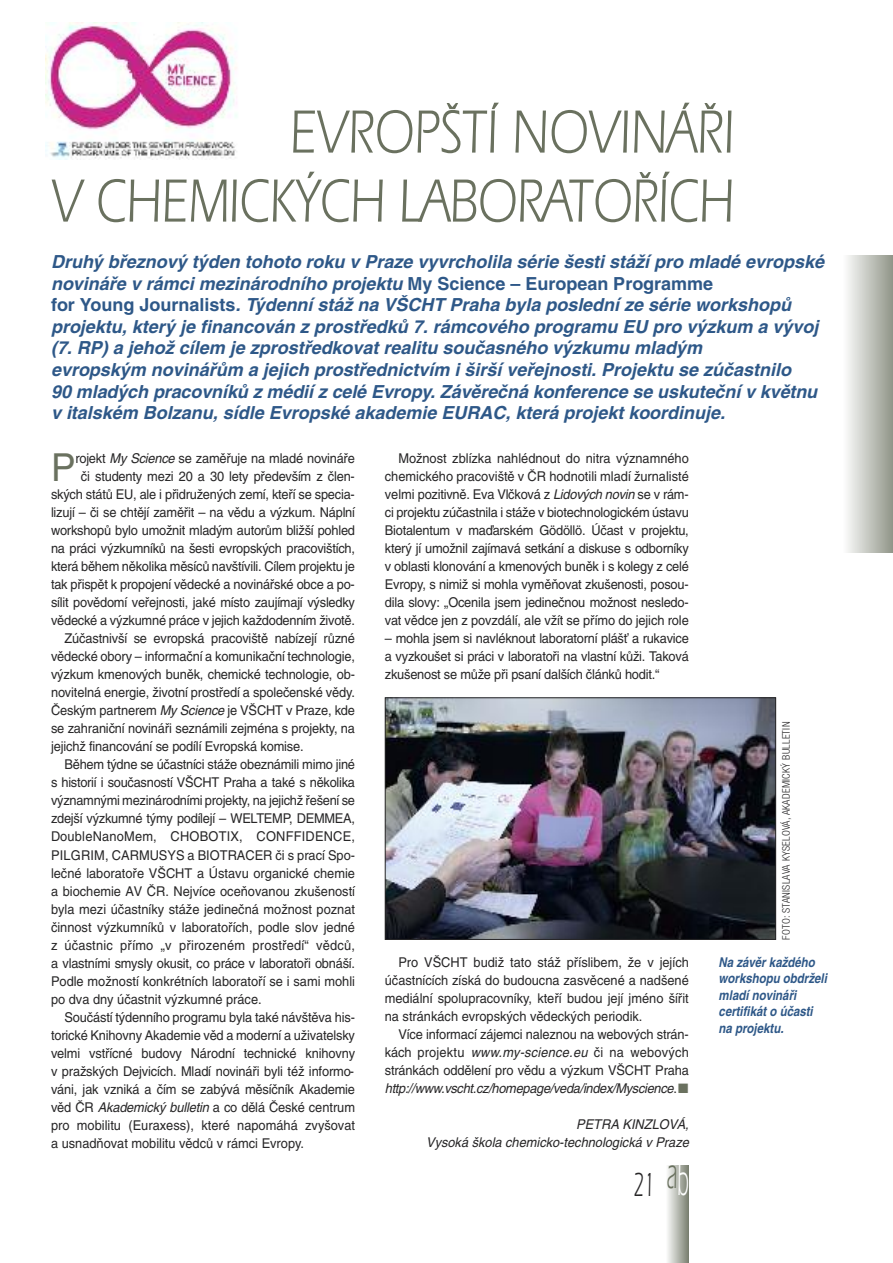
<style>
.page{position:relative;width:893px;height:1263px;background:#fff}
.page>*{position:absolute;margin:0;border:0;box-sizing:border-box;transform-origin:0 0}
.t1{font:63px/69px "Itc Eras CE";letter-spacing:-.01em;color:#6a715f;text-align:right;scale:.8 1}
.t2{font:38.55px "Helvetica CE";color:#6a715f;scale:.95 1}
.t3{font:34.5px "Itc Eras CE";color:#272627;scale:.55 1}
.t4{font:italic 700 18px/21.6px "Helvetica CE";color:#2e5888}
.t5{font:13.5px/18px "Helvetica CE";letter-spacing:-.01em;color:#272627;text-align:justify;scale:.95 1}
.t6{font:13.5px "Helvetica CE";letter-spacing:.015em;color:#272627;scale:.95 1}
.t7{font:italic 700 13.5px/16.5px "Helvetica CE";color:#2e5888;scale:.85 1}
.t8{font:italic 13.5px/18px "Helvetica CE";color:#272627;text-align:right;scale:.95 1}
.t9{font:300 condensed 10.5px "Helvetica NCE";letter-spacing:.025em;color:#272627}
.s1{font-style:normal}
.s2{font-style:italic}
.s3{color:#6a715f}
.s4{font-size:45px;color:#fff}
</style>
<div class="page">
<div style="left:844px;top:255px;width:49px;height:298px;background:linear-gradient(to right,#fbfbfb,#919689)"></div>
<div style="left:667px;top:1165px;width:22px;height:98px;background:linear-gradient(to right,#f5f6f4,#7f8576)"></div>
<img style="left:387px;top:699px;width:387px;height:239px">
<div style="left:385px;top:697px;width:391px;height:243px;border:1px solid #272627"></div>
<img style="left:45px;top:22px;width:192px;height:138px">
<h1 class="t1" style="left:51px;top:104px;width:855px">EVROPŠTÍ NOVINÁŘI<br>V CHEMICKÝCH LABORATOŘÍCH</h1>
<p class="t4" style="left:51px;top:253px;width:774px">Druhý březnový týden tohoto roku v Praze vyvrcholila série šesti stáží pro mladé evropské novináře v rámci mezinárodního projektu <span class="s1">My Science – European Programme<br>for Young Journalists</span>. Týdenní stáž na VŠCHT Praha byla poslední ze série workshopů projektu, který je financován z prostředků 7. rámcového programu EU pro výzkum a vývoj (7. RP) a jehož cílem je zprostředkovat realitu současného výzkumu mladým<br>evropským novinářům a jejich prostřednictvím i širší veřejnosti. Projektu se zúčastnilo<br>90 mladých pracovníků z médií z celé Evropy. Závěrečná konference se uskuteční v květnu v italském Bolzanu, sídle Evropské akademie EURAC, která projekt koordinuje.</p>
<h2 class="t2" style="left:51px;top:454px;width:27px">P</h2>
<p class="t5" style="left:75px;top:451px;width:296px">rojekt <span class="s2">My Science</span> se zaměřuje na mladé novináře</p>
<p class="t5" style="left:81px;top:469px;width:290px">či studenty mezi 20 a 30 lety především z člen-</p>
<p class="t5" style="left:51px;top:487px;width:321px">ských států EU, ale i přidružených zemí, kteří se specia-</p>
<p class="t5" style="left:51px;top:505px;width:321px">lizují – či se chtějí zaměřit – na vědu a výzkum. Náplní</p>
<p class="t5" style="left:51px;top:523px;width:322px">workshopů bylo umožnit mladým autorům bližší pohled</p>
<p class="t5" style="left:51px;top:541px;width:322px">na práci výzkumníků na šesti evropských pracovištích,</p>
<p class="t5" style="left:51px;top:559px;width:322px">která během několika měsíců navštívili. Cílem projektu je</p>
<p class="t5" style="left:51px;top:577px;width:321px">tak přispět k propojení vědecké a novinářské obce a po-</p>
<p class="t5" style="left:51px;top:595px;width:321px">sílit povědomí veřejnosti, jaké místo zaujímají výsledky</p>
<p class="t5" style="left:51px;top:613px;width:322px">vědecké a výzkumné práce v jejich každodenním životě.</p>
<p class="t5" style="left:65px;top:631px;width:307px">Zúčastnivší se evropská pracoviště nabízejí různé</p>
<p class="t5" style="left:51px;top:649px;width:322px">vědecké obory – informační a komunikační technologie,</p>
<p class="t5" style="left:51px;top:667px;width:321px">výzkum kmenových buněk, chemické technologie, ob-</p>
<p class="t5" style="left:51px;top:685px;width:322px">novitelná energie, životní prostředí a společenské vědy.</p>
<p class="t5" style="left:51px;top:703px;width:322px">Českým partnerem <span class="s2">My Science</span> je VŠCHT v Praze, kde</p>
<p class="t5" style="left:51px;top:721px;width:322px">se zahraniční novináři seznámili zejména s projekty, na</p>
<p class="t5" style="left:51px;top:739px;width:268px">jejichž financování se podílí Evropská komise.</p>
<p class="t5" style="left:65px;top:757px;width:307px">Během týdne se účastníci stáže obeznámili mimo jiné</p>
<p class="t5" style="left:51px;top:775px;width:322px">s historií i současností VŠCHT Praha a také s několika</p>
<p class="t5" style="left:51px;top:793px;width:322px">významnými mezinárodními projekty, na jejichž řešení se</p>
<p class="t5" style="left:51px;top:811px;width:322px">zdejší výzkumné týmy podílejí – WELTEMP, DEMMEA,</p>
<p class="t6" style="left:51px;top:832px;width:322px">DoubleNanoMem, CHOBOTIX, CONFFIDENCE,</p>
<p class="t5" style="left:51px;top:847px;width:322px">PILGRIM, CARMUSYS a BIOTRACER či s prací Spo-</p>
<p class="t5" style="left:51px;top:865px;width:322px">lečné laboratoře VŠCHT a Ústavu organické chemie</p>
<p class="t5" style="left:51px;top:883px;width:322px">a biochemie AV ČR. Nejvíce oceňovanou zkušeností</p>
<p class="t5" style="left:51px;top:901px;width:322px">byla mezi účastníky stáže jedinečná možnost poznat</p>
<p class="t5" style="left:51px;top:919px;width:322px">činnost výzkumníků v laboratořích, podle slov jedné</p>
<p class="t6" style="left:51px;top:940px;width:322px">z účastnic přímo „v přirozeném prostředí“ vědců,</p>
<p class="t5" style="left:51px;top:955px;width:322px">a vlastními smysly okusit, co práce v laboratoři obnáší.</p>
<p class="t5" style="left:51px;top:973px;width:322px">Podle možností konkrétních laboratoří se i sami mohli</p>
<p class="t5" style="left:51px;top:991px;width:223px">po dva dny účastnit výzkumné práce.</p>
<p class="t5" style="left:65px;top:1009px;width:307px">Součástí týdenního programu byla také návštěva his-</p>
<p class="t5" style="left:51px;top:1027px;width:322px">torické Knihovny Akademie věd a moderní a uživatelsky</p>
<p class="t5" style="left:51px;top:1045px;width:322px">velmi vstřícné budovy Národní technické knihovny</p>
<p class="t5" style="left:51px;top:1063px;width:321px">v pražských Dejvicích. Mladí novináři byli též informo-</p>
<p class="t5" style="left:51px;top:1081px;width:322px">váni, jak vzniká a čím se zabývá měsíčník Akademie</p>
<p class="t5" style="left:51px;top:1099px;width:322px">věd ČR <span class="s2">Akademický bulletin</span> a co dělá České centrum</p>
<p class="t5" style="left:51px;top:1117px;width:322px">pro mobilitu (Euraxess), které napomáhá zvyšovat</p>
<p class="t5" style="left:51px;top:1135px;width:268px">a usnadňovat mobilitu vědců v rámci Evropy.</p>
<p class="t5" style="left:385px;top:450px;width:322px;text-indent:14px">Možnost zblízka nahlédnout do nitra významného chemického pracoviště v ČR hodnotili mladí žurnalisté velmi pozitivně. Eva Vlčková z <span class="s2">Lidových novin</span> se v rám&shy;ci projektu zúčastnila i stáže v biotechnologickém ústavu Biotalentum v maďarském Gödöllö. Účast v projektu, který jí umožnil zajímavá setkání a diskuse s odborníky v oblasti klonování a kmenových buněk i s kolegy z celé Evropy, s nimiž si mohla vyměňovat zkušenosti, posou&shy;dila slovy: „Ocenila jsem jedinečnou možnost nesledo&shy;vat vědce jen z povzdálí, ale vžít se přímo do jejich role</p>
<p class="t5" style="left:385px;top:630px;width:322px">– mohla jsem si navléknout laboratorní plášť a rukavice a vyzkoušet si práci v laboratoři na vlastní kůži. Taková zkušenost se může při psaní dalších článků hodit.“</p>
<p class="t5" style="left:385px;top:954px;width:322px;text-indent:14px">Pro VŠCHT budiž tato stáž příslibem, že v jejích účastnících získá do budoucna zasvěcené a nadšené mediální spolupracovníky, kteří budou její jméno šířit na stránkách evropských vědeckých periodik.</p>
<p class="t5" style="left:385px;top:1026px;width:322px;text-indent:14px">Více informací zájemci naleznou na webových strán&shy;kách projektu <span class="s2">www.my-science.eu</span> či na webových stránkách oddělení pro vědu a výzkum VŠCHT Praha <span class="s2">http://www.vscht.cz/homepage/veda/index/Myscience</span>.<span class="s3">■</span></p>
<p class="t8" style="left:426px;top:1116px;width:278px">PETRA KINZLOVÁ,<br>Vysoká škola chemicko-technologická v Praze</p>
<h3 class="t3" style="left:634px;top:1172px;width:102px">21 <sup>a</sup><span class="s4">b</span></h3>
<p class="t9" style="left:780px;top:940px;width:219px;rotate:-90deg">FOTO: STANISLAVA KYSELOVÁ, AKADEMICKÝ BULLETIN</p>
<p class="t7" style="left:719px;top:955px;width:129px">Na závěr každého workshopu obdrželi mladí novináři certifikát o účasti na projektu.</p>
</div>
